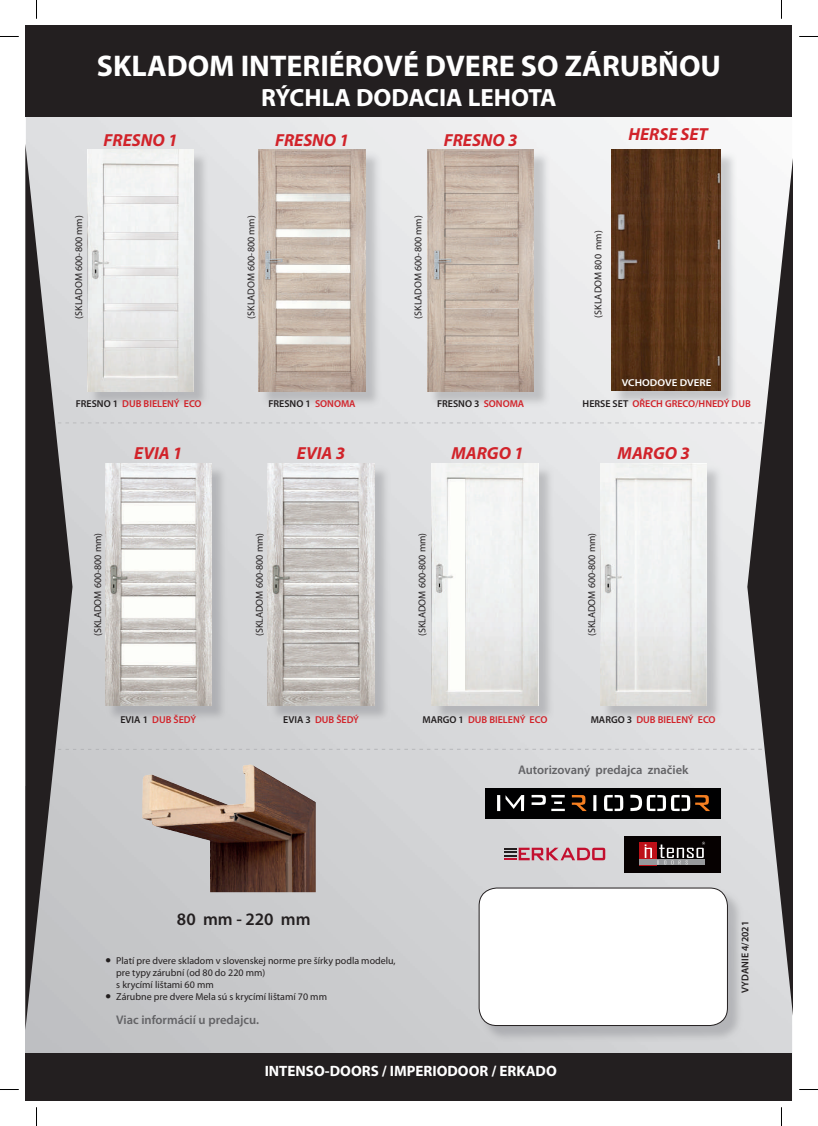
<style>
.page{position:relative;width:818px;height:1126px;background:#fff}
.page>*{position:absolute;margin:0;border:0;box-sizing:border-box;transform-origin:0 0}
.t1{font:700 30px "Myriad Pro";color:#fff}
.t2{font:700 25px "Myriad Pro";color:#fff}
.t3{font:italic 700 17.5px "Myriad Pro";color:#d1232a}
.t4{font:600 17.5px "Myriad Pro";color:#231f20}
.t5{font:700 15px "Myriad Pro";color:#fff}
.t6{font:600 12.5px "Myriad Pro";color:#636366}
.t7{font:10px/12px "Myriad Pro";color:#231f20}
.t8{font:600 10px "Myriad Pro";color:#d1232a}
.t9{font:600 10px "Myriad Pro";color:#231f20}
.t10{font:600 10px "Myriad Pro";color:#fff;scale:1.1 1}
.s1{color:#231f20}
.s2{color:#d1232a}
</style>
<div class="page">
<img style="left:26px;top:697px;width:467px;height:355px">
<img style="left:707px;top:149px;width:39px;height:861px">
<div style="left:493px;top:697px;width:214px;height:190px;background:#dadbdd"></div>
<img style="left:196px;top:117px;width:84px;height:580px">
<img style="left:536px;top:117px;width:85px;height:580px">
<div style="left:110px;top:407px;width:86px;height:56px;background:#d7d8da"></div>
<div style="left:621px;top:406px;width:86px;height:59px;background:#eaebec"></div>
<div style="left:621px;top:117px;width:86px;height:33px;background:#f6f6f7"></div>
<div style="left:26px;top:26px;width:765px;height:91px;background:#231f20"></div>
<div style="left:26px;top:1052px;width:765px;height:47px;background:#231f20"></div>
<img style="left:193px;top:422px;width:553px;height:1px">
<img style="left:193px;top:748px;width:553px;height:1px">
<img style="left:89px;top:151px;width:120px;height:256px">
<img style="left:87px;top:150px;width:107px;height:241px">
<img style="left:260px;top:151px;width:121px;height:256px">
<img style="left:259px;top:150px;width:106px;height:241px">
<img style="left:429px;top:151px;width:120px;height:256px">
<img style="left:427px;top:150px;width:106px;height:241px">
<img style="left:107px;top:465px;width:120px;height:256px">
<img style="left:105px;top:463px;width:106px;height:242px">
<img style="left:269px;top:465px;width:121px;height:256px">
<img style="left:268px;top:463px;width:106px;height:242px">
<img style="left:433px;top:465px;width:120px;height:256px">
<img style="left:431px;top:463px;width:107px;height:242px">
<img style="left:601px;top:465px;width:120px;height:256px">
<img style="left:599px;top:463px;width:107px;height:242px">
<img style="left:613px;top:151px;width:123px;height:255px">
<img style="left:611px;top:150px;width:109px;height:240px">
<img style="left:142px;top:764px;width:106px;height:66px">
<img style="left:480px;top:889px;width:263px;height:152px">
<div style="left:479px;top:887px;width:248px;height:138px;background:#fff;border-radius:18px"></div>
<div style="left:478px;top:887px;width:249px;height:138px;border:1px solid #231f20;border-radius:18px"></div>
<div style="left:623px;top:836px;width:97px;height:36px;background:#060101"></div>
<div style="left:639px;top:841px;width:17px;height:24px;background:#bd1018"></div>
<div style="left:639px;top:859px;width:65px;height:6px;background:#97999c"></div>
<svg style="left:644px;top:841px;width:60px;height:23px"></svg>
<svg style="left:503px;top:847px;width:102px;height:13px"></svg>
<div style="left:485px;top:788px;width:235px;height:30px;background:#000001"></div>
<svg style="left:505px;top:795px;width:19px;height:16px"></svg>
<svg style="left:571px;top:795px;width:15px;height:16px"></svg>
<svg style="left:531px;top:794px;width:14px;height:11px"></svg>
<svg style="left:604px;top:794px;width:19px;height:17px"></svg>
<svg style="left:497px;top:795px;width:3px;height:16px"></svg>
<hr style="left:593px;top:795px;width:3px;height:16px;background:#fff">
<svg style="left:551px;top:794px;width:13px;height:17px"></svg>
<svg style="left:630px;top:794px;width:79px;height:17px"></svg>
<svg style="left:746px;top:177px;width:45px;height:852px"></svg>
<svg style="left:26px;top:144px;width:46px;height:885px;background:#777577"></svg>
<svg style="left:0;top:36px;width:19px;height:1px"></svg>
<svg style="left:799px;top:36px;width:18px;height:1px"></svg>
<svg style="left:0;top:1089px;width:19px;height:1px"></svg>
<svg style="left:799px;top:1089px;width:18px;height:1px"></svg>
<svg style="left:36px;top:0;width:1px;height:19px"></svg>
<svg style="left:36px;top:1107px;width:1px;height:18px"></svg>
<h1 class="t1" style="left:97px;top:46px;width:625px">SKLADOM INTERIÉROVÉ DVERE SO ZÁRUBŇOU</h1>
<h2 class="t2" style="left:261px;top:81px;width:297px">RÝCHLA DODACIA LEHOTA</h2>
<h3 class="t3" style="left:104px;top:128px;width:75px">FRESNO 1</h3>
<h3 class="t3" style="left:628px;top:123px;width:81px">HERSE SET</h3>
<h3 class="t3" style="left:275px;top:128px;width:75px">FRESNO 1</h3>
<h3 class="t3" style="left:443px;top:128px;width:75px">FRESNO 3</h3>
<p class="t7" style="left:73px;top:318px;width:105px;rotate:-90deg">(SKLADOM 600-800 mm)</p>
<p class="t7" style="left:245px;top:318px;width:105px;rotate:-90deg">(SKLADOM 600-800 mm)</p>
<p class="t7" style="left:411px;top:318px;width:105px;rotate:-90deg">(SKLADOM 600-800 mm)</p>
<p class="t7" style="left:591px;top:317px;width:88px;rotate:-90deg">(SKLADOM 800 mm)</p>
<p class="t10" style="left:621px;top:376px;width:83px">VCHODOVE DVERE</p>
<p class="t8" style="left:76px;top:397px;width:127px"><span class="s1">FRESNO 1</span> DUB BIELENÝ ECO</p>
<p class="t9" style="left:268px;top:397px;width:89px">FRESNO 1 <span class="s2">SONOMA</span></p>
<p class="t9" style="left:437px;top:397px;width:89px">FRESNO 3 <span class="s2">SONOMA</span></p>
<p class="t8" style="left:582px;top:397px;width:170px"><span class="s1">HERSE SET</span> OŘECH GRECO/HNEDÝ DUB</p>
<h3 class="t3" style="left:134px;top:441px;width:50px">EVIA 1</h3>
<h3 class="t3" style="left:297px;top:441px;width:50px">EVIA 3</h3>
<h3 class="t3" style="left:451px;top:441px;width:74px">MARGO 1</h3>
<h3 class="t3" style="left:617px;top:441px;width:74px">MARGO 3</h3>
<p class="t7" style="left:91px;top:636px;width:105px;rotate:-90deg">(SKLADOM 600-800 mm)</p>
<p class="t7" style="left:253px;top:636px;width:105px;rotate:-90deg">(SKLADOM 600-800 mm)</p>
<p class="t7" style="left:416px;top:636px;width:105px;rotate:-90deg">(SKLADOM 600-800 mm)</p>
<p class="t7" style="left:585px;top:636px;width:105px;rotate:-90deg">(SKLADOM 600-800 mm)</p>
<p class="t8" style="left:120px;top:713px;width:77px"><span class="s1">EVIA 1</span> DUB ŠEDÝ</p>
<p class="t8" style="left:283px;top:713px;width:77px"><span class="s1">EVIA 3</span> DUB ŠEDÝ</p>
<p class="t8" style="left:422px;top:713px;width:126px"><span class="s1">MARGO 1</span> DUB BIELENÝ ECO</p>
<p class="t8" style="left:590px;top:713px;width:126px"><span class="s1">MARGO 3</span> DUB BIELENÝ ECO</p>
<p class="t6" style="left:517px;top:761px;width:172px">Autorizovaný predajca značiek</p>
<h3 class="t4" style="left:177px;top:907px;width:135px">80 mm - 220 mm</h3>
<p class="t7" style="left:116px;top:954px;width:281px;text-indent:-11px">● Platí pre dvere skladom v slovenskej norme pre šírky podla modelu, pre typy zárubní (od 80 do 220 mm)<br>s krycímí lištami 60 mm</p>
<p class="t7" style="left:106px;top:990px;width:223px">● Zárubne pre dvere Mela sú s krycímí lištamí 70 mm</p>
<p class="t6" style="left:116px;top:1011px;width:144px">Viac informácií u predajcu.</p>
<p class="t9" style="left:738px;top:992px;width:73px;rotate:-90deg">VYDANIE 4/2021</p>
<h3 class="t5" style="left:264px;top:1060px;width:293px">INTENSO-DOORS / IMPERIODOOR / ERKADO</h3>
</div>
